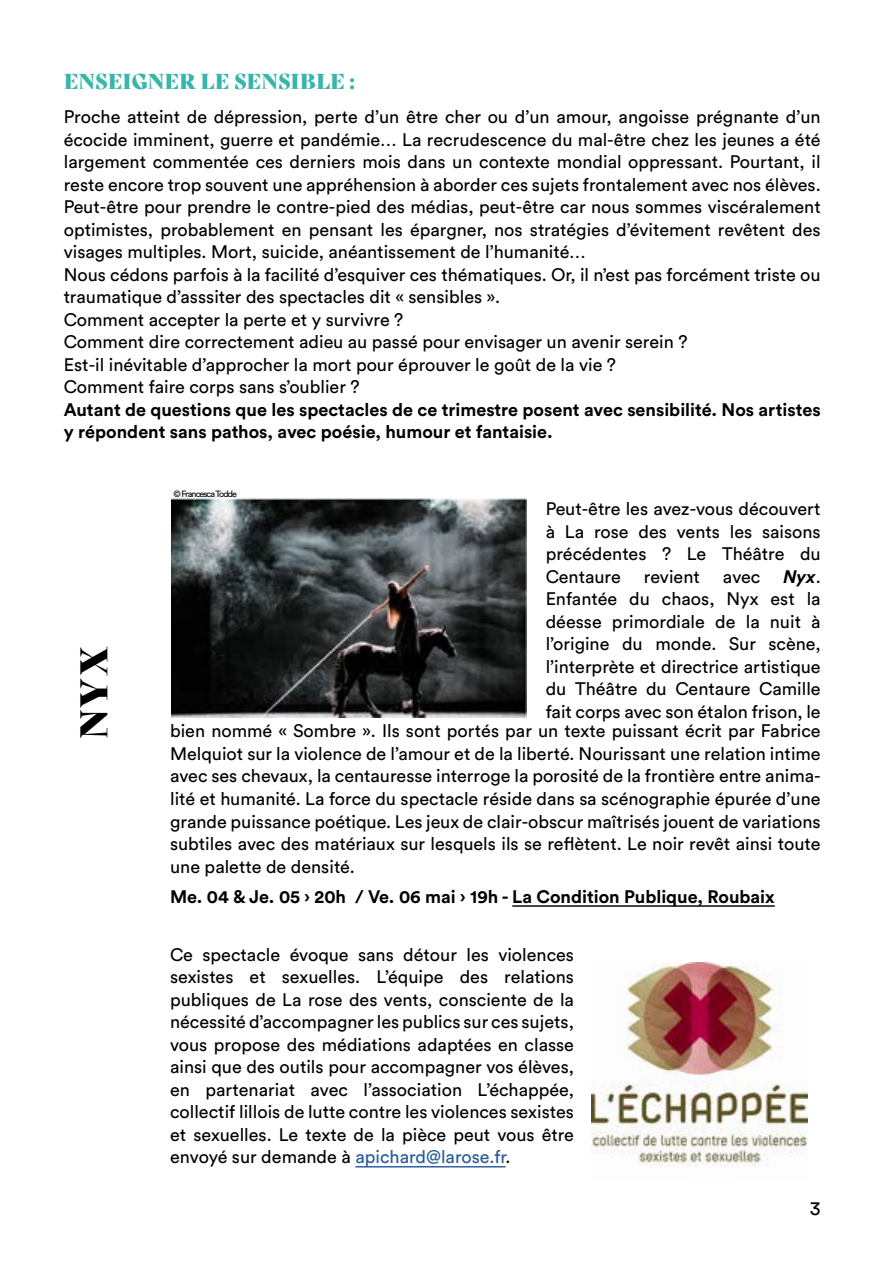
<style>
.page{position:relative;width:893px;height:1263px;background:#fff}
.page>*{position:absolute;margin:0;border:0;box-sizing:border-box;transform-origin:0 0}
.t1{font:37.5px "Bely Display W00";color:#000}
.t2{font:21px "Bely Display W00";color:#38b6ab}
.t3{font:19.5px "Circular Std";color:#000}
.t4{font:18px/22.5px "Circular Std";color:#000;text-align:justify}
.t5{font:700 18px/22.5px "Circular Std";color:#000}
.t6{font:9px "Circular Std";letter-spacing:-.1em;color:#000}
.s1{font-weight:700;font-style:italic}
.s2{color:#275b9b}
</style>
<div class="page">
<img style="left:171px;top:499px;width:355px;height:218px">
<hr style="left:512px;top:905px;width:263px;height:2px;background:#000">
<img style="left:591px;top:963px;width:217px;height:204px">
<hr style="left:355px;top:1166px;width:151px;height:1px;background:#275b9b">
<p class="t2" style="left:64px;top:64px;width:293px">ENSEIGNER LE SENSIBLE :</p>
<p class="t4" style="left:64px;top:106px;width:758px;text-align:left">Proche atteint de dépression, perte d’un être cher ou d’un amour, angoisse prégnante d’un écocide imminent, guerre et pandémie… La recrudescence du mal-être chez les jeunes a été largement commentée ces derniers mois dans un contexte mondial oppressant. Pourtant, il reste encore trop souvent une appréhension à aborder ces sujets frontalement avec nos élèves.<br>Peut-être pour prendre le contre-pied des médias, peut-être car nous sommes viscéralement optimistes, probablement en pensant les épargner, nos stratégies d’évitement revêtent des visages multiples. Mort, suicide, anéantissement de l’humanité…<br>Nous cédons parfois à la facilité d’esquiver ces thématiques. Or, il n’est pas forcément triste ou traumatique d’asssiter des spectacles dit « sensibles ».<br>Comment accepter la perte et y survivre ?<br>Comment dire correctement adieu au passé pour envisager un avenir serein ?<br>Est-il inévitable d’approcher la mort pour éprouver le goût de la vie ?<br>Comment faire corps sans s’oublier ?</p>
<p class="t5" style="left:64px;top:398px;width:758px">Autant de questions que les spectacles de ce trimestre posent avec sensibilité. Nos artistes y répondent sans pathos, avec poésie, humour et fantaisie.</p>
<h1 class="t1" style="left:64px;top:739px;width:94px;rotate:-90deg">NYX</h1>
<p class="t6" style="left:174px;top:489px;width:65px">© Francesca Todde</p>
<p class="t4" style="left:546px;top:497px;width:276px">Peut-être les avez-vous découvert à La rose des vents les saisons précédentes ? Le Théâtre du Centaure</p>
<p class="t4" style="left:644px;top:565px;width:57px">revient</p>
<p class="t4" style="left:723px;top:565px;width:39px">avec</p>
<p class="t4" style="left:546px;top:565px;width:276px;text-indent:238px"><span class="s1">Nyx</span>.<br>Enfantée du chaos, Nyx est la déesse primordiale de la nuit à l’origine du monde. Sur scène, l’interprète et directrice artistique du Théâtre du Centaure Camille fait corps avec son étalon frison, le</p>
<p class="t4" style="left:170px;top:720px;width:652px">bien nommé « Sombre ». Ils sont portés par un texte puissant écrit par Fabrice Melquiot sur la violence de l’amour et de la liberté. Nourissant une relation intime avec ses chevaux, la centauresse interroge la porosité de la frontière entre anima&shy;lité et humanité. La force du spectacle réside dans sa scénographie épurée d’une grande puissance poétique. Les jeux de clair-obscur maîtrisés jouent de variations subtiles avec des matériaux sur lesquels ils se reflètent. Le noir revêt ainsi toute une palette de densité.</p>
<p class="t5" style="left:170px;top:884px;width:606px">Me. 04 &amp; Je. 05 › 20h / Ve. 06 mai › 19h - La Condition Publique, Roubaix</p>
<p class="t4" style="left:170px;top:943px;width:405px">Ce spectacle évoque sans détour les violences sexistes et sexuelles. L’équipe des relations publiques de La rose des vents, consciente de la nécessité d’accompagner les publics sur ces sujets, vous propose des médiations adaptées en classe ainsi que des outils pour accompagner vos élèves, en partenariat avec l’association L’échappée, collectif lillois de lutte contre les violences sexistes et sexuelles. Le texte de la pièce peut vous être envoyé sur demande à <span class="s2">apichard@larose.fr</span>.</p>
<p class="t3" style="left:810px;top:1196px;width:12px">3</p>
</div>
